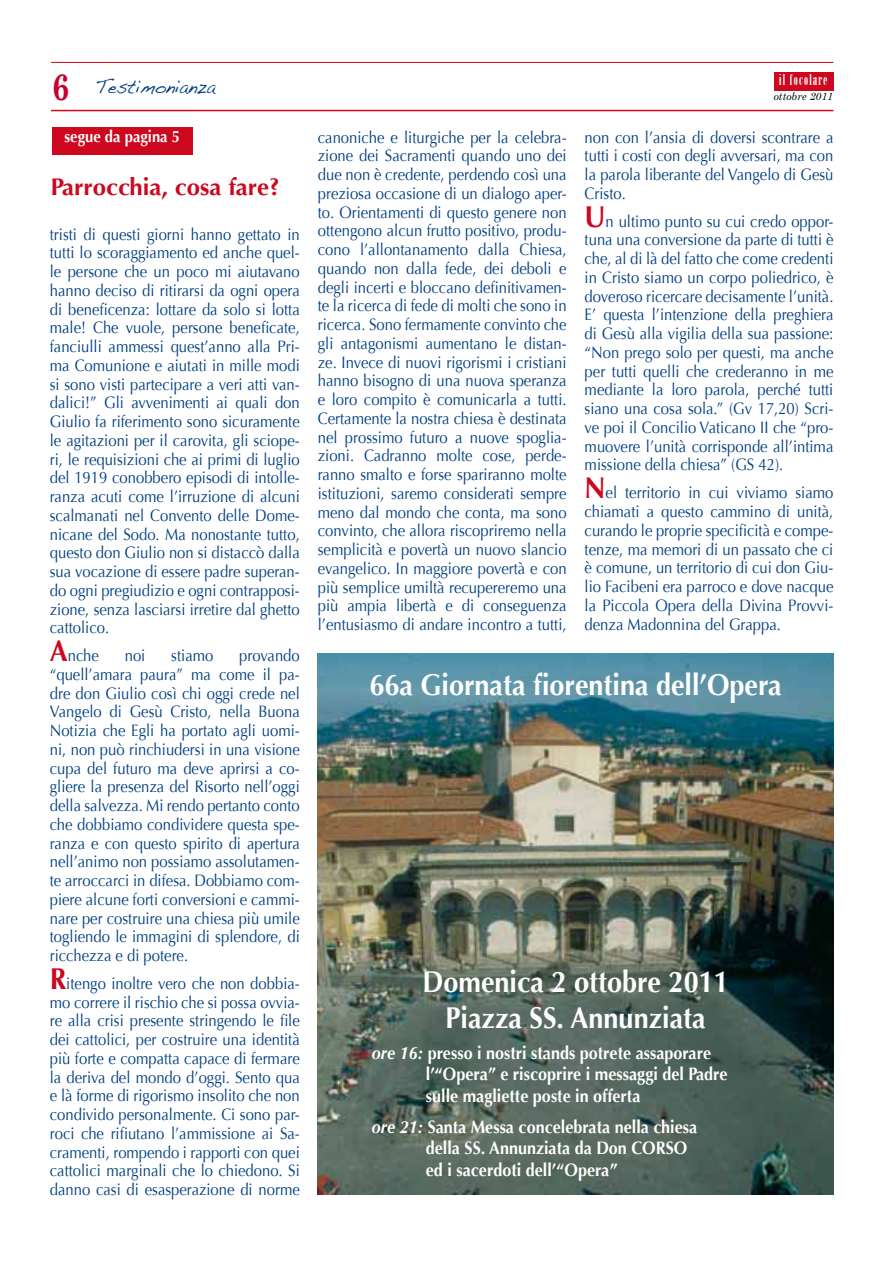
<style>
.page{position:relative;width:893px;height:1263px;background:#fff}
.page>*{position:absolute;margin:0;border:0;box-sizing:border-box;transform-origin:0 0}
.t1{font:700 37.5px "Century Schoolbook";color:#c7002d;scale:.8 1}
.t2{font:700 30px/36px "Optima";color:#fff;text-align:center;scale:.9 1}
.t3{font:700 24px "Optima";color:#cd071e}
.t4{font:19.5px "Handwriting Dakota";color:#003f81;scale:.9 1}
.t5{font:700 18px/21.6px "Optima";color:#fff;scale:.9 1}
.t6{font:16.5px/18.8px "Optima";color:#003f81;text-align:justify;scale:.9 1}
.t7{font:700 16.5px "Optima";color:#fff;scale:.9 1}
.t8{font:15px "Onyx";letter-spacing:.08em;color:#fff}
.t9{font:italic 10.5px "Century Schoolbook";color:#000}
.s1{font-weight:700;font-size:30px;color:#cd071e}
.s2{font-style:italic}
</style>
<div class="page">
<hr style="left:51px;top:110px;width:782px;height:1px;background:#cd071e">
<hr style="left:51px;top:62px;width:782px;height:1px;background:#cd071e">
<div style="left:774px;top:72px;width:59px;height:19px;background:#cd071e"></div>
<img style="left:318px;top:653px;width:515px;height:542px">
<div style="left:52px;top:127px;width:141px;height:28px;background:#cd071e"></div>
<h1 class="t1" style="left:52px;top:64px;width:23px">6</h1>
<p class="t8" style="left:779px;top:71px;width:50px">il focolare</p>
<p class="t4" style="left:96px;top:75px;width:134px">Testimonianza</p>
<p class="t9" style="left:774px;top:90px;width:61px">ottobre 2011</p>
<p class="t7" style="left:65px;top:127px;width:130px">segue da pagina 5</p>
<h3 class="t3" style="left:51px;top:173px;width:230px">Parrocchia, cosa fare?</h3>
<p class="t6" style="left:50px;top:225px;width:279px">tristi di questi giorni hanno gettato in tutti lo scoraggiamento ed anche quel&shy;le persone che un poco mi aiutavano hanno deciso di ritirarsi da ogni opera di beneficenza: lottare da solo si lotta male! Che vuole, persone beneficate, fanciulli ammessi quest’anno alla Pri&shy;ma Comunione e aiutati in mille modi si sono visti partecipare a veri atti van&shy;dalici!” Gli avvenimenti ai quali don Giulio fa riferimento sono sicuramente le agitazioni per il carovita, gli sciope&shy;ri, le requisizioni che ai primi di luglio del 1919 conobbero episodi di intolle&shy;ranza acuti come l’irruzione di alcuni scalmanati nel Convento delle Dome&shy;nicane del Sodo. Ma nonostante tutto, questo don Giulio non si distaccò dalla sua vocazione di essere padre superan&shy;do ogni pregiudizio e ogni contrapposi&shy;zione, senza lasciarsi irretire dal ghetto cattolico.</p>
<p class="t6" style="left:50px;top:646px;width:56px"><span class="s1">A</span>nche</p>
<p class="t6" style="left:125px;top:646px;width:24px">noi</p>
<p class="t6" style="left:171px;top:646px;width:48px">stiamo</p>
<p class="t6" style="left:50px;top:646px;width:279px;text-indent:189px">provando “quell’amara paura” ma come il pa&shy;dre don Giulio così chi oggi crede nel Vangelo di Gesù Cristo, nella Buona Notizia che Egli ha portato agli uomi&shy;ni, non può rinchiudersi in una visione cupa del futuro ma deve aprirsi a co&shy;gliere la presenza del Risorto nell’oggi della salvezza. Mi rendo pertanto conto che dobbiamo condividere questa spe&shy;ranza e con questo spirito di apertura nell’animo non possiamo assolutamen&shy;te arroccarci in difesa. Dobbiamo com&shy;piere alcune forti conversioni e cammi&shy;nare per costruire una chiesa più umile togliendo le immagini di splendore, di ricchezza e di potere.</p>
<p class="t6" style="left:50px;top:974px;width:279px"><span class="s1">R</span>itengo inoltre vero che non dobbia&shy;mo correre il rischio che si possa ovvia&shy;re alla crisi presente stringendo le file dei cattolici, per costruire una identità più forte e compatta capace di fermare la deriva del mondo d’oggi. Sento qua e là forme di rigorismo insolito che non condivido personalmente. Ci sono par&shy;roci che rifiutano l’ammissione ai Sa&shy;cramenti, rompendo i rapporti con quei cattolici marginali che lo chiedono. Si danno casi di esasperazione di norme</p>
<p class="t6" style="left:318px;top:128px;width:278px">canoniche e liturgiche per la celebra&shy;zione dei Sacramenti quando uno dei due non è credente, perdendo così una preziosa occasione di un dialogo aper&shy;to. Orientamenti di questo genere non ottengono alcun frutto positivo, produ&shy;cono l’allontanamento dalla Chiesa, quando non dalla fede, dei deboli e degli incerti e bloccano definitivamen&shy;te la ricerca di fede di molti che sono in ricerca. Sono fermamente convinto che gli antagonismi aumentano le distan&shy;ze. Invece di nuovi rigorismi i cristiani hanno bisogno di una nuova speranza e loro compito è comunicarla a tutti.<br>Certamente la nostra chiesa è destinata nel prossimo futuro a nuove spoglia&shy;zioni. Cadranno molte cose, perde&shy;ranno smalto e forse spariranno molte istituzioni, saremo considerati sempre meno dal mondo che conta, ma sono convinto, che allora riscopriremo nella semplicità e povertà un nuovo slancio evangelico. In maggiore povertà e con più semplice umiltà recupereremo una più ampia libertà e di conseguenza l’entusiasmo di andare incontro a tutti,</p>
<p class="t6" style="left:585px;top:128px;width:278px">non con l’ansia di doversi scontrare a tutti i costi con degli avversari, ma con la parola liberante del Vangelo di Gesù Cristo.</p>
<p class="t6" style="left:585px;top:212px;width:278px"><span class="s1">U</span>n ultimo punto su cui credo oppor&shy;tuna una conversione da parte di tutti è che, al di là del fatto che come credenti in Cristo siamo un corpo poliedrico, è doveroso ricercare decisamente l’unità.<br>E’ questa l’intenzione della preghiera di Gesù alla vigilia della sua passione: “Non prego solo per questi, ma anche per tutti quelli che crederanno in me mediante la loro parola, perché tutti siano una cosa sola.” (Gv 17,20) Scri&shy;ve poi il Concilio Vaticano II che “pro&shy;muovere l’unità corrisponde all’intima missione della chiesa” (GS 42).</p>
<p class="t6" style="left:585px;top:483px;width:278px"><span class="s1">N</span>el territorio in cui viviamo siamo chiamati a questo cammino di unità, curando le proprie specificità e compe&shy;tenze, ma memori di un passato che ci è comune, un territorio di cui don Giu&shy;lio Facibeni era parroco e dove nacque la Piccola Opera della Divina Provvi&shy;denza Madonnina del Grappa.</p>
<h2 class="t2" style="left:369px;top:667px;width:460px">66a Giornata fiorentina dell’Opera</h2>
<h2 class="t2" style="left:423px;top:964px;width:342px">Domenica 2 ottobre 2011<br>Piazza SS. Annunziata</h2>
<p class="t5" style="left:426px;top:1042px;width:337px;text-indent:-54px"><span class="s2">ore 16:</span> presso i nostri stands potrete assaporare l’“Opera” e riscoprire i messaggi del Padre sulle magliette poste in offerta</p>
<p class="t5" style="left:426px;top:1116px;width:303px;text-indent:-54px"><span class="s2">ore 21:</span> Santa Messa concelebrata nella chiesa della SS. Annunziata da Don Corso<br>ed i sacerdoti dell’“Opera”</p>
</div>
